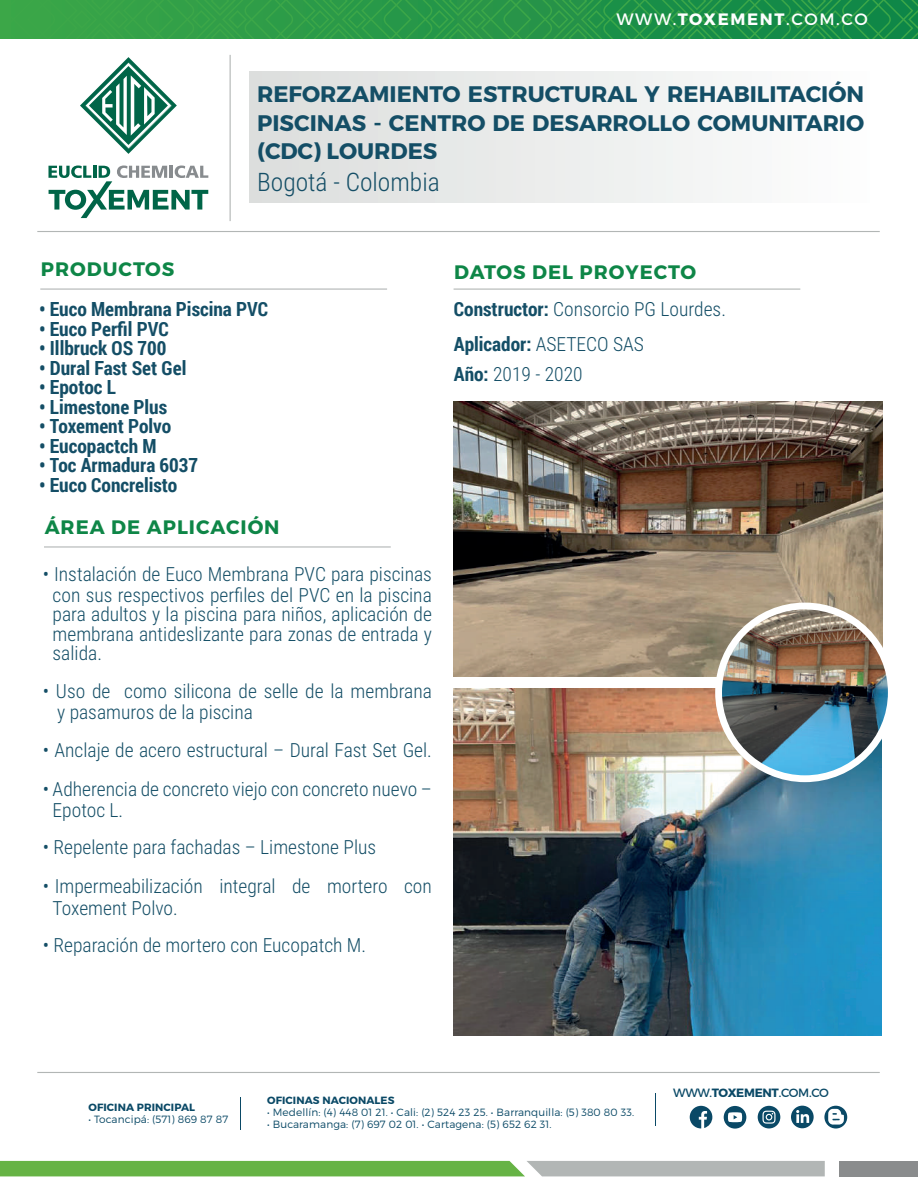
<style>
.page{position:relative;width:918px;height:1188px;background:#fff}
.page>*{position:absolute;margin:0;border:0;box-sizing:border-box;transform-origin:0 0}
.t1{font:300 25.5px "Roboto Condensed";color:#144e66}
.t2{font:700 22.5px/28.5px "Montserrat";color:#144e66;text-align:justify}
.t3{font:300 19.5px/19.5px "Roboto Condensed";color:#144e66}
.t4{font:700 19.5px "Roboto Condensed";color:#144e66}
.t5{font:700 19.5px "Montserrat";letter-spacing:.05em;color:#0e8647}
.t6{font:16.5px "Montserrat";letter-spacing:.1em;color:#fff}
.t7{font:12px "Montserrat";letter-spacing:-.025em;color:#0a4966}
.t8{font:300 10.5px "Montserrat";letter-spacing:.01em;color:#0a4966}
.t9{font:700 10.5px "Montserrat";letter-spacing:.01em;color:#0a4966}
.s1{font-weight:700}
</style>
<div class="page">
<svg style="left:0;top:1161px;width:825px;height:15px;background:#83b570"></svg>
<div style="left:839px;top:1161px;width:78px;height:15px;background:#8a8c8d"></div>
<hr style="left:37px;top:1072px;width:843px;height:1px;background:#b2b6b5">
<hr style="left:37px;top:231px;width:843px;height:1px;background:#b2b6b5">
<svg style="left:0;top:1px;width:917px;height:37px;background:#299948"></svg>
<hr style="left:454px;top:289px;width:346px;height:1px;background:#b2b6b5">
<hr style="left:40px;top:289px;width:347px;height:1px;background:#b2b6b5">
<hr style="left:44px;top:546px;width:347px;height:2px;background:#b2b6b5">
<svg style="left:80px;top:57px;width:97px;height:97px"></svg>
<svg style="left:48px;top:165px;width:160px;height:53px"></svg>
<hr style="left:240px;top:1097px;width:1px;height:32px;background:#0a4966">
<hr style="left:655px;top:1093px;width:1px;height:33px;background:#0a4966">
<svg style="left:758px;top:1106px;width:22px;height:22px"></svg>
<div style="left:791px;top:1106px;width:23px;height:22px;background:#0a4966;border-radius:50%"></div>
<svg style="left:690px;top:1106px;width:22px;height:22px"></svg>
<svg style="left:724px;top:1106px;width:22px;height:23px"></svg>
<svg style="left:796px;top:1110px;width:13px;height:13px"></svg>
<svg style="left:824px;top:1106px;width:23px;height:23px"></svg>
<hr style="left:230px;top:55px;width:1px;height:166px;background:#b2b6b5">
<div style="left:250px;top:72px;width:627px;height:130px;background:linear-gradient(to right,#dcdedd,#fefefe)"></div>
<img style="left:453px;top:401px;width:430px;height:275px">
<img style="left:453px;top:688px;width:429px;height:348px">
<div style="left:715px;top:603px;width:180px;height:179px;background:#fff;border-radius:50%"></div>
<img style="left:722px;top:609px;width:166px;height:166px;border-radius:83px">
<p class="t6" style="left:617px;top:9px;width:253px">WWW.<span class="s1">TOXEMENT</span>.COM.CO</p>
<p class="t2" style="left:257px;top:80px;width:609px">REFORZAMIENTO ESTRUCTURAL Y REHABILITACIÓN PISCINAS - CENTRO DE DESARROLLO COMUNITARIO (CDC) LOURDES</p>
<h1 class="t1" style="left:257px;top:164px;width:184px">Bogotá - Colombia</h1>
<p class="t5" style="left:41px;top:257px;width:135px">PRODUCTOS</p>
<p class="t4" style="left:39px;top:296px;width:231px">• Euco Membrana Piscina PVC</p>
<p class="t4" style="left:39px;top:315px;width:131px">• Euco Perfil PVC</p>
<p class="t4" style="left:39px;top:335px;width:129px">• Illbruck OS 700</p>
<p class="t4" style="left:39px;top:354px;width:149px">• Dural Fast Set Gel</p>
<p class="t4" style="left:39px;top:374px;width:78px">• Epotoc L</p>
<p class="t4" style="left:39px;top:393px;width:130px">• Limestone Plus</p>
<p class="t4" style="left:39px;top:413px;width:134px">• Toxement Polvo</p>
<p class="t4" style="left:39px;top:432px;width:119px">• Eucopactch M</p>
<p class="t4" style="left:39px;top:451px;width:161px">• Toc Armadura 6037</p>
<p class="t4" style="left:39px;top:471px;width:140px">• Euco Concrelisto</p>
<p class="t5" style="left:45px;top:515px;width:236px">ÁREA DE APLICACIÓN</p>
<p class="t3" style="left:43px;top:564px;width:391px">• Instalación de Euco Membrana PVC para piscinas</p>
<p class="t3" style="left:53px;top:584px;width:381px;text-align:justify">con sus respectivos perfiles del PVC en la piscina para adultos y la piscina para niños, aplicación de membrana antideslizante para zonas de entrada y salida.</p>
<p class="t3" style="left:43px;top:681px;width:391px">• Uso de como silicona de selle de la membrana</p>
<p class="t3" style="left:57px;top:701px;width:197px">y pasamuros de la piscina</p>
<p class="t3" style="left:43px;top:739px;width:391px">• Anclaje de acero estructural – Dural Fast Set Gel.</p>
<p class="t3" style="left:43px;top:778px;width:391px">• Adherencia de concreto viejo con concreto nuevo –</p>
<p class="t3" style="left:43px;top:837px;width:335px">• Repelente para fachadas – Limestone Plus</p>
<p class="t3" style="left:43px;top:876px;width:391px">• Impermeabilización integral de mortero con</p>
<p class="t3" style="left:43px;top:934px;width:325px">• Reparación de mortero con Eucopatch M.</p>
<p class="t3" style="left:53px;top:799px;width:72px">Epotoc L.</p>
<p class="t3" style="left:53px;top:897px;width:127px">Toxement Polvo.</p>
<p class="t5" style="left:454px;top:260px;width:243px">DATOS DEL PROYECTO</p>
<p class="t3" style="left:454px;top:291px;width:274px;line-height:34.5px"><span class="s1">Constructor:</span> Consorcio PG Lourdes.<br><span class="s1">Aplicador:</span> ASETECO SAS</p>
<p class="t3" style="left:454px;top:363px;width:130px"><span class="s1">Año:</span> 2019 - 2020</p>
<p class="t9" style="left:88px;top:1101px;width:108px">OFICINA PRINCIPAL</p>
<p class="t8" style="left:88px;top:1113px;width:141px">• Tocancipá: (571) 869 87 87</p>
<p class="t9" style="left:267px;top:1094px;width:129px">OFICINAS NACIONALES</p>
<p class="t8" style="left:267px;top:1106px;width:368px">• Medellín: (4) 448 01 21. • Cali: (2) 524 23 25. • Barranquilla: (5) 380 80 33.</p>
<p class="t8" style="left:267px;top:1118px;width:286px">• Bucaramanga: (7) 697 02 01. • Cartagena: (5) 652 62 31.</p>
<p class="t7" style="left:673px;top:1085px;width:157px">WWW.<span class="s1">TOXEMENT</span>.COM.CO</p>
</div>
